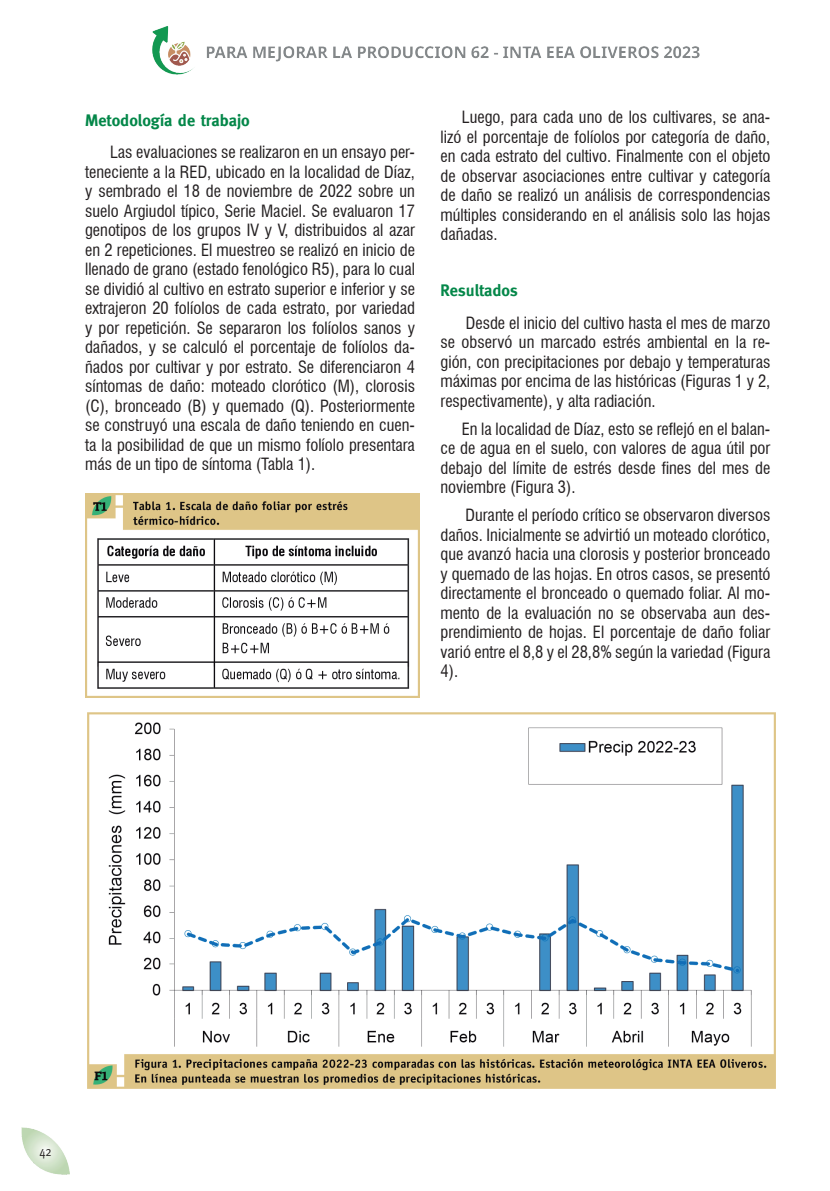
<style>
.page{position:relative;width:830px;height:1191px;background:#fff}
.page>*{position:absolute;margin:0;border:0;box-sizing:border-box;transform-origin:0 0}
.t1{font:condensed 16.5px/19.5px "Swiss 721 BT";color:#231f20;text-align:justify}
.t2{font:700 16.5px "Meta";color:#048749}
.t3{font:13.5px "Meta";color:#231f20;scale:.85 1}
</style>
<div class="page">
<img style="left:21px;top:1127px;width:48px;height:47px">
<img style="left:152px;top:26px;width:548px;height:49px">
<img style="left:85px;top:493px;width:334px;height:205px">
<img style="left:88px;top:712px;width:686px;height:376px">
<p class="t2" style="left:85px;top:111px;width:166px">Metodología de trabajo</p>
<p class="t1" style="left:85px;top:142px;width:331px;text-indent:25px">Las evaluaciones se realizaron en un ensayo per&shy;teneciente a la RED, ubicado en la localidad de Díaz, y sembrado el 18 de noviembre de 2022 sobre un suelo Argiudol típico, Serie Maciel. Se evaluaron 17 genotipos de los grupos IV y V, distribuidos al azar en 2 repeticiones. El muestreo se realizó en inicio de llenado de grano (estado fenológico R5), para lo cual se dividió al cultivo en estrato superior e inferior y se extrajeron 20 folíolos de cada estrato, por variedad y por repetición. Se separaron los folíolos sanos y dañados, y se calculó el porcentaje de folíolos da&shy;ñados por cultivar y por estrato. Se diferenciaron 4 síntomas de daño: moteado clorótico (M), clorosis (C), bronceado (B) y quemado (Q). Posteriormente se construyó una escala de daño teniendo en cuen&shy;ta la posibilidad de que un mismo folíolo presentara más de un tipo de síntoma (Tabla 1).</p>
<p class="t1" style="left:440px;top:108px;width:331px;text-indent:21px">Luego, para cada uno de los cultivares, se ana&shy;lizó el porcentaje de folíolos por categoría de daño, en cada estrato del cultivo. Finalmente con el objeto de observar asociaciones entre cultivar y categoría de daño se realizó un análisis de correspondencias múltiples considerando en el análisis solo las hojas dañadas.</p>
<p class="t2" style="left:440px;top:281px;width:79px">Resultados</p>
<p class="t1" style="left:440px;top:313px;width:331px;text-indent:25px">Desde el inicio del cultivo hasta el mes de marzo se observó un marcado estrés ambiental en la re&shy;gión, con precipitaciones por debajo y temperaturas máximas por encima de las históricas (Figuras 1 y 2, respectivamente), y alta radiación.</p>
<p class="t1" style="left:440px;top:419px;width:331px;text-indent:21px">En la localidad de Díaz, esto se reflejó en el balan&shy;ce de agua en el suelo, con valores de agua útil por debajo del límite de estrés desde fines del mes de noviembre (Figura 3).</p>
<p class="t1" style="left:440px;top:505px;width:331px;text-indent:25px">Durante el período crítico se observaron diversos daños. Inicialmente se advirtió un moteado clorótico, que avanzó hacia una clorosis y posterior bronceado y quemado de las hojas. En otros casos, se presentó directamente el bronceado o quemado foliar. Al mo&shy;mento de la evaluación no se observaba aun des&shy;prendimiento de hojas. El porcentaje de daño foliar varió entre el 8,8 y el 28,8% según la variedad (Figura 4).</p>
<p class="t3" style="left:39px;top:1143px;width:16px">42</p>
</div>
